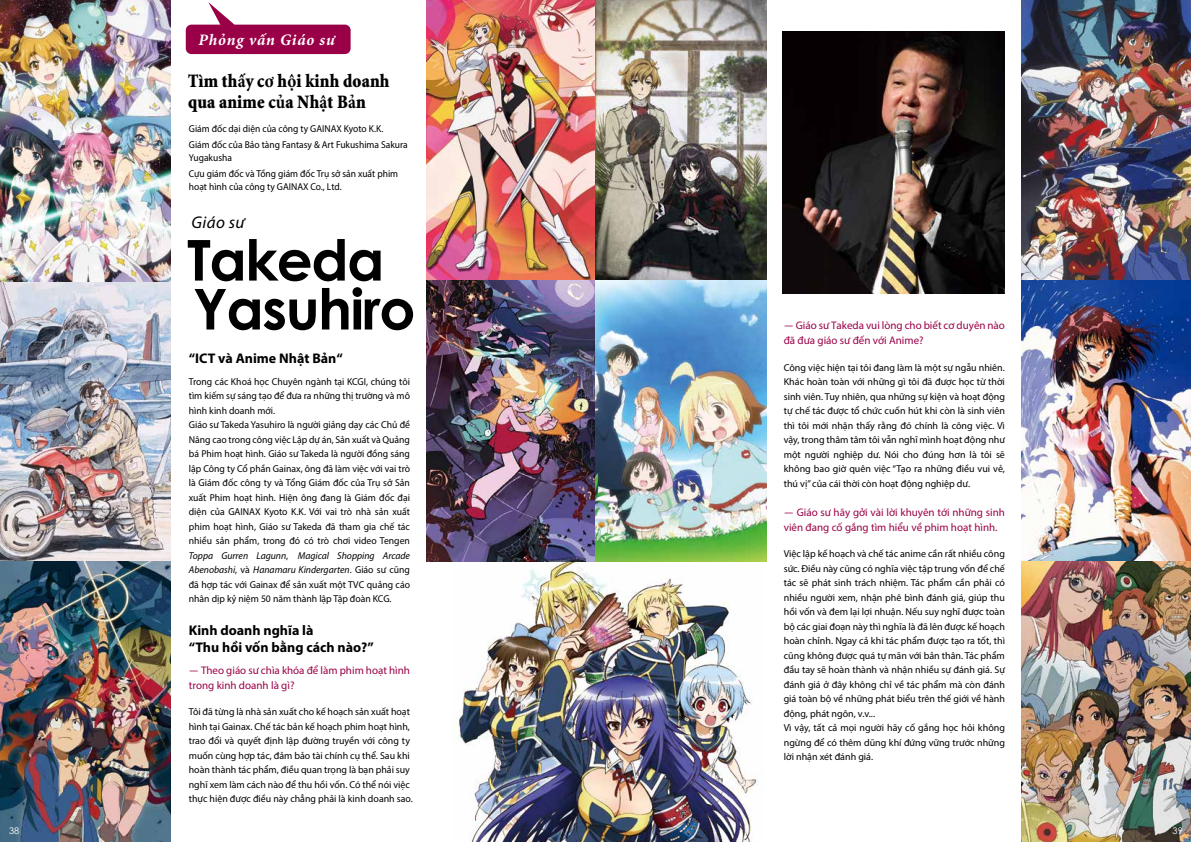
<style>
.page{position:relative;width:1191px;height:842px;background:#fff}
.page>*{position:absolute;margin:0;border:0;box-sizing:border-box;transform-origin:0 0}
.t1{font:700 56.4px/48.9px "Century Gothic";letter-spacing:-.025em;color:#000}
.t2{font:900 19px/21px "Minion Std";letter-spacing:.01em;color:#000;scale:.89 1}
.t3{font:italic 17px "Myriad Pro";letter-spacing:.025em;color:#000}
.t4{font:italic 700 16px "Minion Pro";letter-spacing:.05em;color:#fff}
.t5{font:700 14px/17px "Myriad Pro";color:#000}
.t6{font:11px/15px "Myriad Pro";color:#9a0047;scale:3 1}
.t7{font:10px/14.5px "Myriad Pro";color:#000}
.t8{font:10px/16px "Myriad Pro";color:#000;scale:.95 1}
.t9{font:9.2px "Century Gothic";color:#fff}
.s1{font-family:"Minion Pro";font-weight:700}
.s2{font-style:italic}
</style>
<div class="page">
<img style="left:783px;top:31px;width:221px;height:263px">
<img style="left:0;top:0;width:171px;height:842px">
<img style="left:426px;top:0;width:340px;height:562px">
<img style="left:458px;top:562px;width:300px;height:280px">
<img style="left:1021px;top:0;width:170px;height:842px">
<svg style="left:186px;top:2px;width:164px;height:52px"></svg>
<h3 class="t4" style="left:198px;top:28px;width:138px">Phỏng vấn Giáo sư</h3>
<h2 class="t2" style="left:188px;top:71px;width:228px">Tìm th<span class="s1">ấ</span>y c<span class="s1">ơ</span> h<span class="s1">ộ</span>i kinh doanh qua anime c<span class="s1">ủ</span>a Nh<span class="s1">ậ</span>t B<span class="s1">ả</span>n</h2>
<p class="t8" style="left:189px;top:120px;width:232px">Giám đốc dại diện của công ty GAINAX Kyoto K.K.<br>Giám đốc của Bảo tàng Fantasy &amp; Art Fukushima Sakura</p>
<p class="t8" style="left:189px;top:149px;width:222px">Yugakusha<br>Cựu giám đốc và Tồng giám đốc Trụ sở sản xuất phim</p>
<p class="t8" style="left:189px;top:178px;width:162px">hoạt hình của công ty GAINAX Co., Ltd.</p>
<h3 class="t3" style="left:191px;top:212px;width:55px">Giáo sư</h3>
<h1 class="t1" style="left:187px;top:233px;width:230px">Takeda<br>Yasuhiro</h1>
<h3 class="t5" style="left:189px;top:349px;width:155px">“ICT và Anime Nhật Bản“</h3>
<p class="t7" style="left:189px;top:374px;width:223px">Trong các Khoá học Chuyên ngành tại KCGI, chúng tôi tìm kiếm sự sáng tạo để đưa ra những thị trường và mô hình kinh doanh mới.<br>Giáo sư Takeda Yasuhiro là người giảng dạy các Chủ đề Nâng cao trong công việc Lập dự án, Sản xuất và Quảng bá Phim hoạt hình. Giáo sư Takeda là người đồng sáng lập Công ty Cổ phần Gainax, ông đã làm việc với vai trò là Giám đốc công ty và Tổng Giám đốc của Trụ sở Sản xuất Phim hoạt hình. Hiện ông đang là Giám đốc đại diện của GAINAX Kyoto K.K. Với vai trò nhà sản xuất phim hoạt hình, Giáo sư Takeda đã tham gia chế tác nhiều sản phẩm, trong đó có trò chơi video Tengen <span class="s2">Toppa Gurren Lagunn</span>, <span class="s2">Magical Shopping Arcade Abenobashi</span>, và <span class="s2">Hanamaru Kindergarten</span>. Giáo sư cũng đã hợp tác với Gainax để sản xuất một TVC quảng cáo nhân dịp kỷ niệm 50 năm thành lập Tập đoàn KCG.</p>
<h3 class="t5" style="left:189px;top:621px;width:186px">Kinh doanh nghĩa là<br>“Thu hồi vốn bằng cách nào?”</h3>
<p class="t6" style="left:189px;top:662px;width:75px">- Theo giáo sư chìa khóa để làm phim hoạt hình trong kinh doanh là gì?</p>
<p class="t7" style="left:189px;top:704px;width:225px">Tôi đã từng là nhà sản xuất cho kế hoạch sản xuất hoạt hình tại Gainax. Chế tác bản kế hoạch phim hoạt hình, trao đổi và quyết định lập đường truyền với công ty muốn cùng hợp tác, đảm bảo tài chính cụ thể. Sau khi hoàn thành tác phẩm, điều quan trọng là bạn phải suy nghĩ xem làm cách nào để thu hồi vốn. Có thể nói việc thực hiện được điều này chẳng phải là kinh doanh sao.</p>
<p class="t6" style="left:783px;top:318px;width:75px">- Giáo sư Takeda vui lòng cho biết cơ duyên nào đã đưa giáo sư đến với Anime?</p>
<p class="t7" style="left:783px;top:360px;width:223px;text-align:justify">Công việc hiện tại tôi đang làm là một sự ngẫu nhiên.<br>Khác hoàn toàn với những gì tôi đã được học từ thời sinh viên. Tuy nhiên, qua những sự kiện và hoạt động tự chế tác được tổ chức cuốn hút khi còn là sinh viên thì tôi mới nhận thấy rằng đó chính là công việc. Vì vậy, trong thâm tâm tôi vẫn nghĩ mình hoạt động như một người nghiệp dư. Nói cho đúng hơn là tôi sẽ không bao giờ quên việc “Tạo ra những điều vui vẻ, thú vị” của cái thời còn hoạt động nghiệp dư.</p>
<p class="t6" style="left:783px;top:504px;width:75px">- Giáo sư hãy gởi vài lời khuyên tới những sinh viên đang cố gắng tìm hiểu về phim hoạt hình.</p>
<p class="t7" style="left:783px;top:547px;width:223px">Việc lập kế hoạch và chế tác anime cần rất nhiều công sức. Điều này cũng có nghĩa việc tập trung vốn để chế tác sẽ phát sinh trách nhiệm. Tác phẩm cần phải có nhiều người xem, nhận phê bình đánh giá, giúp thu hồi vốn và đem lại lợi nhuận. Nếu suy nghĩ được toàn bộ các giai đoạn này thì nghĩa là đã lên được kế hoạch hoàn chỉnh. Ngay cả khi tác phẩm được tạo ra tốt, thì cũng không được quá tự mãn với bản thân. Tác phẩm đầu tay sẽ hoàn thành và nhận nhiều sự đánh giá. Sự đánh giá ở đây không chỉ về tác phẩm mà còn đánh giá toàn bộ về những phát biểu trên thế giới về hành động, phát ngôn, v.v...<br>Vì vậy, tất cả mọi người hãy cố gắng học hỏi không ngừng để có thêm dũng khí đứng vững trước những lời nhận xét đánh giá.</p>
<p class="t9" style="left:9px;top:824px;width:12px">38</p>
<p class="t9" style="left:1172px;top:824px;width:12px">39</p>
</div>
